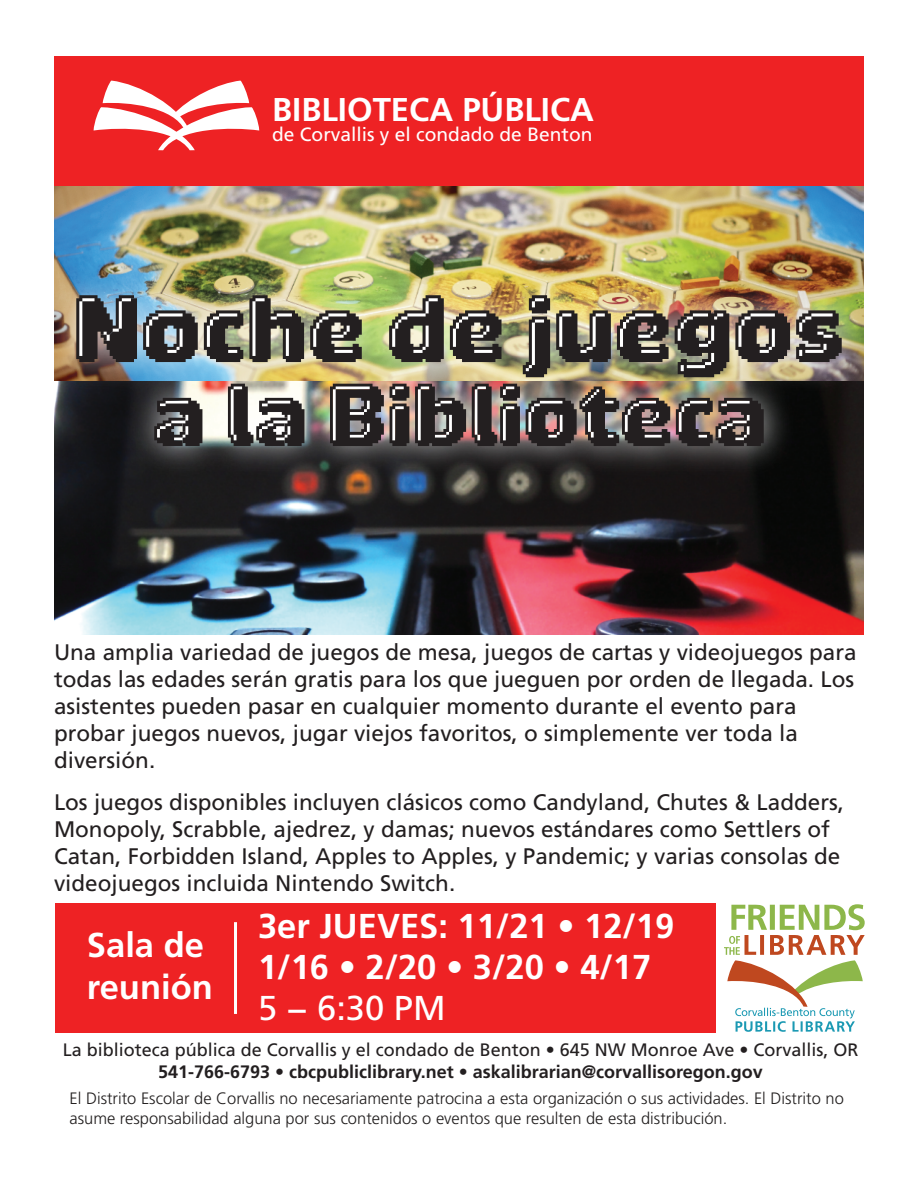
<style>
.page{position:relative;width:918px;height:1188px;background:#fff}
.page>*{position:absolute;margin:0;border:0;box-sizing:border-box;transform-origin:0 0}
.t1{font:700 34.5px/41.4px "Frutiger LT Std";color:#fff}
.t2{font:34.5px "Frutiger LT Std";color:#fff}
.t3{font:700 32.85px "Frutiger LT Std";color:#fff}
.t4{font:22.5px/27px "Frutiger LT Std";color:#231f20}
.t5{font:19.2px "Frutiger LT Std";color:#fff}
.t6{font:18px "Frutiger LT Std";color:#231f20}
.t7{font:700 18px "Frutiger LT Std";color:#231f20}
.t8{font:300 16.5px/19.8px "Frutiger LT Std";color:#211e1e}
</style>
<div class="page">
<img style="left:54px;top:186px;width:810px;height:68px">
<img style="left:54px;top:487px;width:810px;height:148px">
<div style="left:54px;top:56px;width:810px;height:130px;background:#ee2224"></div>
<div style="left:56px;top:903px;width:660px;height:130px;background:#ee2224"></div>
<svg style="left:724px;top:904px;width:141px;height:128px"></svg>
<hr style="left:234px;top:922px;width:3px;height:92px;background:#fff">
<svg style="left:94px;top:81px;width:165px;height:69px"></svg>
<img style="left:54px;top:254px;width:810px;height:233px">
<svg style="left:796px;top:310px;width:46px;height:52px"></svg>
<svg style="left:735px;top:310px;width:55px;height:52px"></svg>
<svg style="left:675px;top:310px;width:54px;height:67px"></svg>
<svg style="left:676px;top:398px;width:88px;height:48px"></svg>
<svg style="left:617px;top:310px;width:52px;height:52px"></svg>
<svg style="left:556px;top:310px;width:55px;height:52px"></svg>
<img style="left:526px;top:387px;width:144px;height:59px">
<svg style="left:523px;top:295px;width:27px;height:82px"></svg>
<svg style="left:472px;top:384px;width:48px;height:62px"></svg>
<svg style="left:450px;top:310px;width:52px;height:52px"></svg>
<svg style="left:415px;top:384px;width:51px;height:62px"></svg>
<svg style="left:390px;top:384px;width:19px;height:62px"></svg>
<svg style="left:389px;top:295px;width:55px;height:67px"></svg>
<svg style="left:330px;top:384px;width:54px;height:62px"></svg>
<svg style="left:310px;top:310px;width:52px;height:52px"></svg>
<svg style="left:249px;top:295px;width:55px;height:67px"></svg>
<svg style="left:228px;top:384px;width:76px;height:62px"></svg>
<svg style="left:204px;top:310px;width:39px;height:52px"></svg>
<svg style="left:154px;top:398px;width:48px;height:48px"></svg>
<svg style="left:143px;top:310px;width:55px;height:52px"></svg>
<svg style="left:76px;top:295px;width:61px;height:67px"></svg>
<h2 class="t3" style="left:272px;top:90px;width:323px">BIBLIOTECA PÚBLICA</h2>
<p class="t5" style="left:272px;top:123px;width:322px">de Corvallis y el condado de Benton</p>
<p class="t4" style="left:54px;top:639px;width:804px">Una amplia variedad de juegos de mesa, juegos de cartas y videojuegos para todas las edades serán gratis para los que jueguen por orden de llegada. Los asistentes pueden pasar en cualquier momento durante el evento para probar juegos nuevos, jugar viejos favoritos, o simplemente ver toda la diversión.</p>
<p class="t4" style="left:54px;top:789px;width:792px">Los juegos disponibles incluyen clásicos como Candyland, Chutes &amp; Ladders, Monopoly, Scrabble, ajedrez, y damas; nuevos estándares como Settlers of Catan, Forbidden Island, Apples to Apples, y Pandemic; y varias consolas de videojuegos incluida Nintendo Switch.</p>
<h1 class="t1" style="left:258px;top:905px;width:418px">3er JUEVES: 11/21 • 12/19<br>1/16 • 2/20 • 3/20 • 4/17</h1>
<h1 class="t2" style="left:258px;top:988px;width:189px">5 − 6:30 PM</h1>
<h1 class="t1" style="left:87px;top:925px;width:127px">Sala de reunión</h1>
<p class="t6" style="left:63px;top:1039px;width:797px">La biblioteca pública de Corvallis y el condado de Benton • 645 NW Monroe Ave • Corvallis, OR</p>
<p class="t7" style="left:158px;top:1061px;width:606px">541-766-6793 • cbcpubliclibrary.net • askalibrarian@corvallisoregon.gov</p>
<p class="t8" style="left:70px;top:1089px;width:776px">El Distrito Escolar de Corvallis no necesariamente patrocina a esta organización o sus actividades. El Distrito no asume responsabilidad alguna por sus contenidos o eventos que resulten de esta distribución.</p>
</div>
